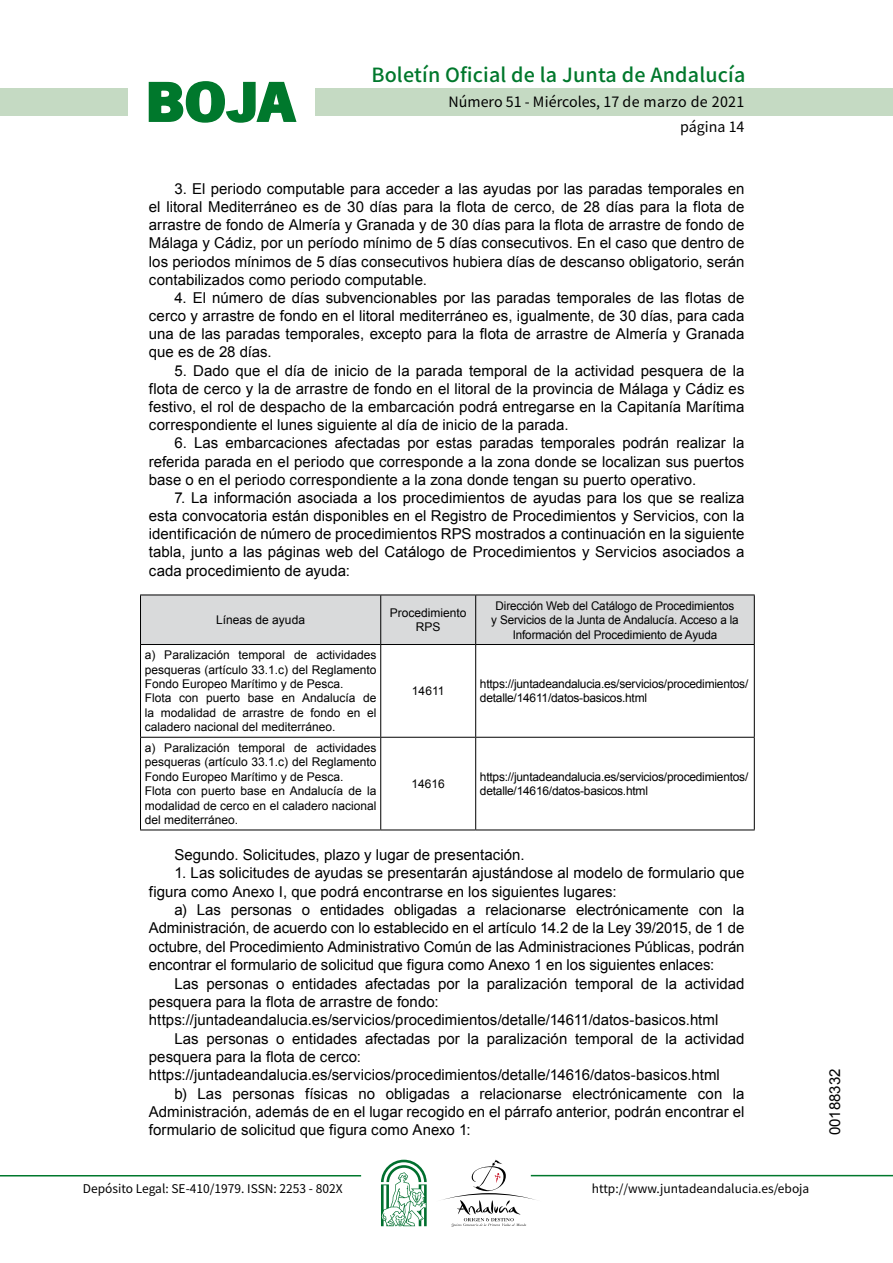
<style>
.page{position:relative;width:893px;height:1263px;background:#fff}
.page>*{position:absolute;margin:0;border:0;box-sizing:border-box;transform-origin:0 0}
.t1{font:700 57.75px "News Got T";color:#00782c;scale:1.14 1}
.t2{font:500 19.5px "Noto Sans HK";letter-spacing:.01em;color:#00782c}
.t3{font:15px/18.1px "Arial";color:#000;text-align:justify}
.t4{font:14.25px/24.5px "Noto Sans HK";color:#000;text-align:right}
.t5{font:12px/14.4px "Arial";color:#000;text-align:center}
.t6{font:12px/14.4px "Arial";letter-spacing:-.02em;color:#000}
.t7{font:12px "Noto Sans HK";color:#000}
</style>
<div class="page">
<div style="left:315px;top:88px;width:577px;height:28px;background:#c5dac3"></div>
<div style="left:0;top:88px;width:128px;height:28px;background:#c5dac3"></div>
<hr style="left:0;top:1175px;width:361px;height:2px;background:#00782c">
<hr style="left:531px;top:1175px;width:361px;height:1px;background:#00782c">
<svg style="left:148px;top:81px;width:149px;height:42px"></svg>
<svg style="left:442px;top:1160px;width:100px;height:67px"></svg>
<svg style="left:381px;top:1160px;width:45px;height:66px"></svg>
<div style="left:141px;top:596px;width:613px;height:48px;background:#d9dadb"></div>
<hr style="left:140px;top:595px;width:241px;height:1px;background:#000">
<hr style="left:140px;top:595px;width:1px;height:49px;background:#000">
<hr style="left:381px;top:595px;width:94px;height:1px;background:#000">
<hr style="left:380px;top:595px;width:1px;height:49px;background:#000">
<hr style="left:475px;top:595px;width:279px;height:1px;background:#000">
<hr style="left:475px;top:595px;width:1px;height:49px;background:#000">
<hr style="left:754px;top:595px;width:1px;height:49px;background:#000">
<hr style="left:140px;top:644px;width:241px;height:1px;background:#000">
<hr style="left:140px;top:645px;width:1px;height:92px;background:#000">
<hr style="left:381px;top:644px;width:94px;height:1px;background:#000">
<hr style="left:380px;top:645px;width:1px;height:92px;background:#000">
<hr style="left:475px;top:644px;width:279px;height:1px;background:#000">
<hr style="left:475px;top:645px;width:1px;height:92px;background:#000">
<hr style="left:754px;top:645px;width:1px;height:92px;background:#000">
<hr style="left:140px;top:737px;width:241px;height:1px;background:#000">
<hr style="left:140px;top:738px;width:1px;height:92px;background:#000">
<hr style="left:381px;top:737px;width:94px;height:1px;background:#000">
<hr style="left:380px;top:738px;width:1px;height:92px;background:#000">
<hr style="left:475px;top:737px;width:279px;height:1px;background:#000">
<hr style="left:475px;top:738px;width:1px;height:92px;background:#000">
<hr style="left:754px;top:738px;width:1px;height:92px;background:#000">
<hr style="left:140px;top:830px;width:241px;height:1px;background:#000">
<hr style="left:381px;top:830px;width:94px;height:1px;background:#000">
<hr style="left:475px;top:830px;width:279px;height:1px;background:#000">
<h1 class="t1" style="left:145px;top:68px;width:133px">BOJA</h1>
<h2 class="t2" style="left:371px;top:64px;width:375px">Boletín Oficial de la Junta de Andalucía</h2>
<p class="t4" style="left:448px;top:90px;width:297px">Número 51 - Miércoles, 17 de marzo de 2021 página 14</p>
<p class="t3" style="left:149px;top:180px;width:597px;text-indent:26px">3. El periodo computable para acceder a las ayudas por las paradas temporales en el litoral Mediterráneo es de 30 días para la flota de cerco, de 28 días para la flota de arrastre de fondo de Almería y Granada y de 30 días para la flota de arrastre de fondo de Málaga y Cádiz, por un período mínimo de 5 días consecutivos. En el caso que dentro de los periodos mínimos de 5 días consecutivos hubiera días de descanso obligatorio, serán contabilizados como periodo computable.</p>
<p class="t3" style="left:149px;top:289px;width:597px;text-indent:26px">4. El número de días subvencionables por las paradas temporales de las flotas de cerco y arrastre de fondo en el litoral mediterráneo es, igualmente, de 30 días, para cada una de las paradas temporales, excepto para la flota de arrastre de Almería y Granada que es de 28 días.</p>
<p class="t3" style="left:149px;top:361px;width:597px;text-indent:26px">5. Dado que el día de inicio de la parada temporal de la actividad pesquera de la flota de cerco y la de arrastre de fondo en el litoral de la provincia de Málaga y Cádiz es festivo, el rol de despacho de la embarcación podrá entregarse en la Capitanía Marítima correspondiente el lunes siguiente al día de inicio de la parada.</p>
<p class="t3" style="left:149px;top:434px;width:597px;text-indent:26px">6. Las embarcaciones afectadas por estas paradas temporales podrán realizar la referida parada en el periodo que corresponde a la zona donde se localizan sus puertos base o en el periodo correspondiente a la zona donde tengan su puerto operativo.</p>
<p class="t3" style="left:149px;top:489px;width:597px;text-indent:26px">7. La información asociada a los procedimientos de ayudas para los que se realiza esta convocatoria están disponibles en el Registro de Procedimientos y Servicios, con la identificación de número de procedimientos RPS mostrados a continuación en la siguiente tabla, junto a las páginas web del Catálogo de Procedimientos y Servicios asociados a cada procedimiento de ayuda:</p>
<p class="t5" style="left:216px;top:613px;width:90px">Líneas de ayuda</p>
<p class="t5" style="left:390px;top:606px;width:78px">Procedimiento<br>RPS</p>
<p class="t5" style="left:491px;top:598px;width:249px">Dirección Web del Catálogo de Procedimientos y Servicios de la Junta de Andalucía. Acceso a la<br>Información del Procedimiento de Ayuda</p>
<p class="t5" style="left:145px;top:648px;width:233px;text-align:left">a) Paralización temporal de actividades pesqueras (artículo 33.1.c) del Reglamento Fondo Europeo Marítimo y de Pesca.<br>Flota con puerto base en Andalucía de la modalidad de arrastre de fondo en el caladero nacional del mediterráneo.</p>
<p class="t5" style="left:412px;top:684px;width:34px">14611</p>
<p class="t6" style="left:480px;top:677px;width:270px">https://juntadeandalucia.es/servicios/procedimientos/ detalle/14611/datos-basicos.html</p>
<p class="t5" style="left:145px;top:741px;width:233px;text-align:left">a) Paralización temporal de actividades pesqueras (artículo 33.1.c) del Reglamento Fondo Europeo Marítimo y de Pesca.<br>Flota con puerto base en Andalucía de la modalidad de cerco en el caladero nacional del mediterráneo.</p>
<p class="t5" style="left:411px;top:777px;width:35px">14616</p>
<p class="t6" style="left:480px;top:770px;width:270px">https://juntadeandalucia.es/servicios/procedimientos/ detalle/14616/datos-basicos.html</p>
<p class="t3" style="left:174px;top:846px;width:352px">Segundo. Solicitudes, plazo y lugar de presentación.</p>
<p class="t3" style="left:149px;top:864px;width:597px;text-indent:26px">1. Las solicitudes de ayudas se presentarán ajustándose al modelo de formulario que figura como Anexo I, que podrá encontrarse en los siguientes lugares:</p>
<p class="t3" style="left:149px;top:901px;width:597px;text-indent:26px">a) Las personas o entidades obligadas a relacionarse electrónicamente con la Administración, de acuerdo con lo establecido en el artículo 14.2 de la Ley 39/2015, de 1 de octubre, del Procedimiento Administrativo Común de las Administraciones Públicas, podrán encontrar el formulario de solicitud que figura como Anexo 1 en los siguientes enlaces:</p>
<p class="t3" style="left:149px;top:974px;width:597px;text-align:left;text-indent:26px">Las personas o entidades afectadas por la paralización temporal de la actividad pesquera para la flota de arrastre de fondo: https://juntadeandalucia.es/servicios/procedimientos/detalle/14611/datos-basicos.html</p>
<p class="t3" style="left:149px;top:1029px;width:597px;text-align:left;text-indent:26px">Las personas o entidades afectadas por la paralización temporal de la actividad pesquera para la flota de cerco: https://juntadeandalucia.es/servicios/procedimientos/detalle/14616/datos-basicos.html</p>
<p class="t3" style="left:149px;top:1084px;width:597px;text-indent:26px">b) Las personas físicas no obligadas a relacionarse electrónicamente con la Administración, además de en el lugar recogido en el párrafo anterior, podrán encontrar el formulario de solicitud que figura como Anexo 1:</p>
<p class="t7" style="left:83px;top:1181px;width:261px">Depósito Legal: SE-410/1979. ISSN: 2253 - 802X</p>
<p class="t7" style="left:592px;top:1181px;width:219px">http://www.juntadeandalucia.es/eboja</p>
<p class="t3" style="left:826px;top:1135px;width:68px;rotate:-90deg">00188332</p>
</div>
